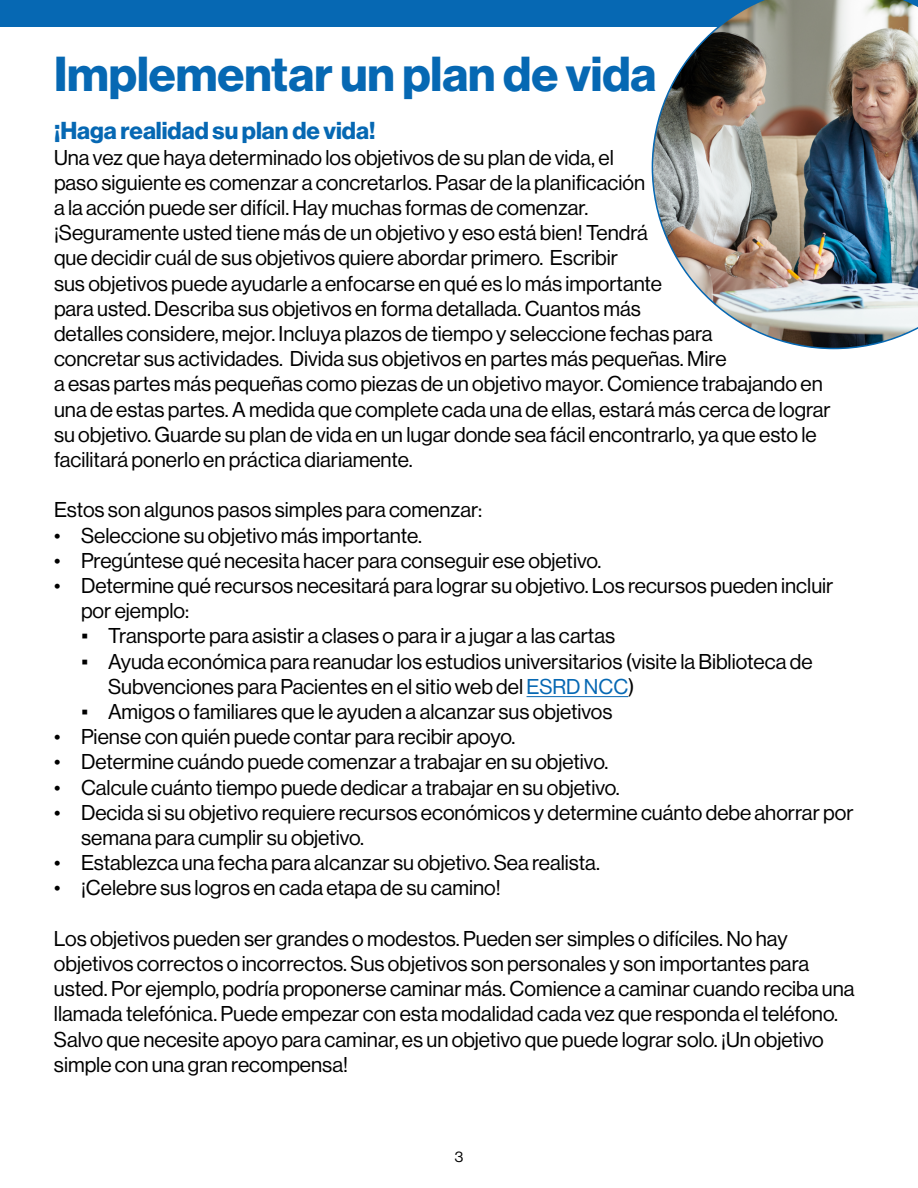
<style>
.page{position:relative;width:918px;height:1188px;background:#fff}
.page>*{position:absolute;margin:0;border:0;box-sizing:border-box;transform-origin:0 0}
.t1{font:48px "N Haas Grotesk DS Pro 75 Bd";color:#0668b3}
.t2{font:24px "N Haas Grotesk DS Pro 75 Bd";color:#0668b3}
.Bullet_List_Level_1{font:21px/25.2px "N Haas Grotesk DS Pro 55 Rg";color:#000}
.t3{font:15px "N Haas Grotesk DS Pro 55 Rg";color:#000}
.s1{font-family:"Arial"}
.s2{color:#0668b3}
</style>
<div class="page">
<div style="left:0;top:0;width:918px;height:27px;background:#0668b3"></div>
<hr style="left:527px;top:696px;width:101px;height:1px;background:#0668b3">
<img style="left:652px;top:0;width:266px;height:349px">
<h1 class="t1" style="left:54px;top:46px;width:604px">Implementar un plan de vida</h1>
<p class="t2" style="left:54px;top:117px;width:323px">¡Haga realidad su plan de vida!</p>
<p class="Bullet_List_Level_1" style="left:54px;top:145px;width:778px">Una vez que haya determinado los objetivos de su plan de vida, el<br>paso siguiente es comenzar a concretarlos. Pasar de la planificación<br>a la acción puede ser difícil. Hay muchas formas de comenzar.<br>¡Seguramente usted tiene más de un objetivo y eso está bien! Tendrá<br>que decidir cuál de sus objetivos quiere abordar primero. Escribir<br>sus objetivos puede ayudarle a enfocarse en qué es lo más importante<br>para usted. Describa sus objetivos en forma detallada. Cuantos más<br>detalles considere, mejor. Incluya plazos de tiempo y seleccione fechas para<br>concretar sus actividades. Divida sus objetivos en partes más pequeñas. Mire<br>a esas partes más pequeñas como piezas de un objetivo mayor. Comience trabajando en una de estas partes. A medida que complete cada una de ellas, estará más cerca de lograr su objetivo. Guarde su plan de vida en un lugar donde sea fácil encontrarlo, ya que esto le facilitará ponerlo en práctica diariamente.</p>
<p class="Bullet_List_Level_1" style="left:54px;top:498px;width:430px">Estos son algunos pasos simples para comenzar:</p>
<p class="Bullet_List_Level_1" style="left:54px;top:523px;width:369px">• Seleccione su objetivo más importante.</p>
<p class="Bullet_List_Level_1" style="left:54px;top:548px;width:549px">• Pregúntese qué necesita hacer para conseguir ese objetivo.</p>
<p class="Bullet_List_Level_1" style="left:81px;top:573px;width:754px;text-indent:-27px">• Determine qué recursos necesitará para lograr su objetivo. Los recursos pueden incluir por ejemplo:</p>
<p class="Bullet_List_Level_1" style="left:81px;top:624px;width:536px"><span class="s1">▪</span> Transporte para asistir a clases o para ir a jugar a las cartas</p>
<p class="Bullet_List_Level_1" style="left:108px;top:649px;width:706px;text-indent:-27px"><span class="s1">▪</span> Ayuda económica para reanudar los estudios universitarios (visite la Biblioteca de<br>Subvenciones para Pacientes en el sitio web del <span class="s2">ESRD NCC</span>)</p>
<p class="Bullet_List_Level_1" style="left:81px;top:699px;width:533px"><span class="s1">▪</span> Amigos o familiares que le ayuden a alcanzar sus objetivos</p>
<p class="Bullet_List_Level_1" style="left:54px;top:724px;width:463px">• Piense con quién puede contar para recibir apoyo.</p>
<p class="Bullet_List_Level_1" style="left:54px;top:750px;width:556px">• Determine cuándo puede comenzar a trabajar en su objetivo.</p>
<p class="Bullet_List_Level_1" style="left:54px;top:775px;width:567px">• Calcule cuánto tiempo puede dedicar a trabajar en su objetivo.</p>
<p class="Bullet_List_Level_1" style="left:81px;top:800px;width:774px;text-indent:-27px">• Decida si su objetivo requiere recursos económicos y determine cuánto debe ahorrar por semana para cumplir su objetivo.</p>
<p class="Bullet_List_Level_1" style="left:54px;top:850px;width:548px">• Establezca una fecha para alcanzar su objetivo. Sea realista.</p>
<p class="Bullet_List_Level_1" style="left:54px;top:876px;width:448px">• ¡Celebre sus logros en cada etapa de su camino!</p>
<p class="Bullet_List_Level_1" style="left:54px;top:926px;width:802px">Los objetivos pueden ser grandes o modestos. Pueden ser simples o difíciles. No hay objetivos correctos o incorrectos. Sus objetivos son personales y son importantes para usted. Por ejemplo, podría proponerse caminar más. Comience a caminar cuando reciba una llamada telefónica. Puede empezar con esta modalidad cada vez que responda el teléfono.<br>Salvo que necesite apoyo para caminar, es un objetivo que puede lograr solo. ¡Un objetivo simple con una gran recompensa!</p>
<p class="t3" style="left:455px;top:1148px;width:10px">3</p>
</div>
